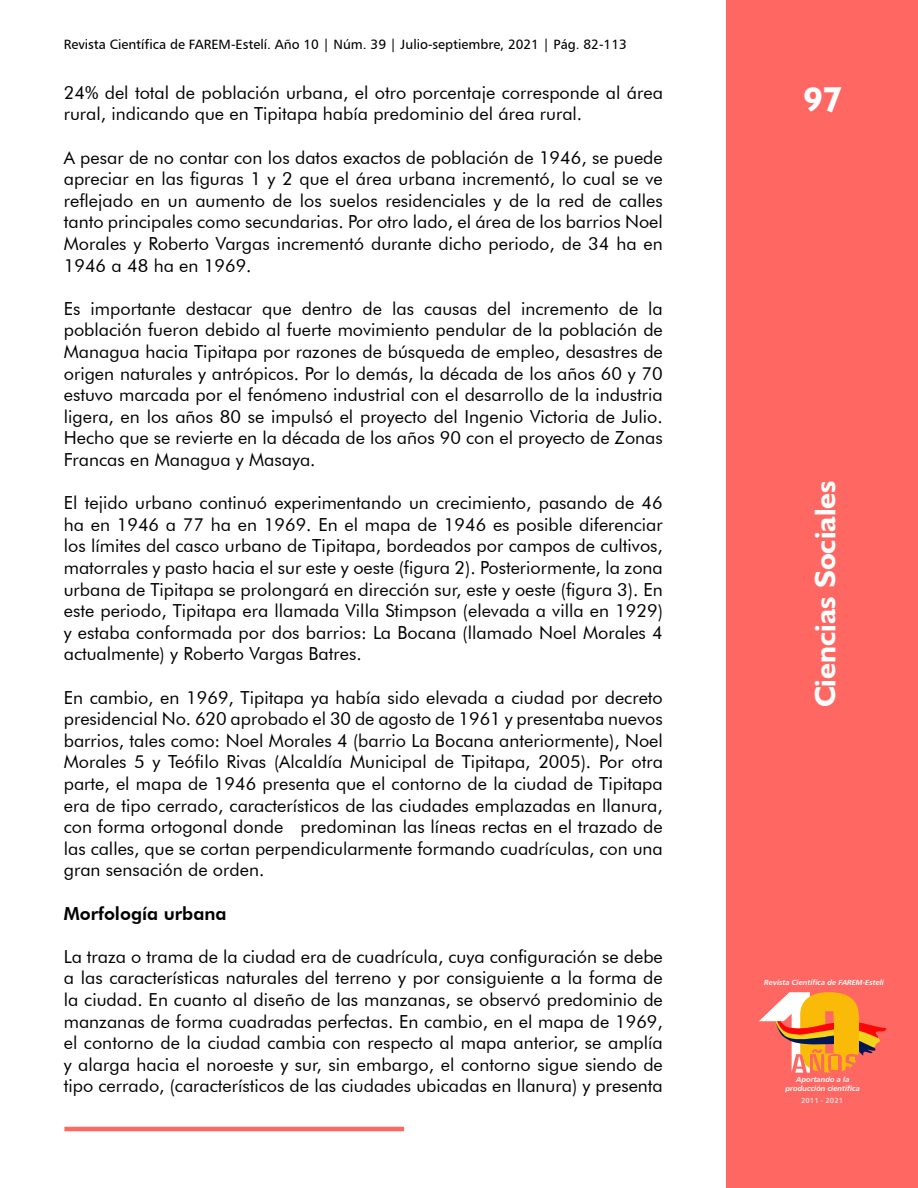
<style>
.page{position:relative;width:918px;height:1188px;background:#fff}
.page>*{position:absolute;margin:0;border:0;box-sizing:border-box;transform-origin:0 0}
.t1{font:700 36px "Humanist 521 BT";color:#fff}
.t2{font:700 30px "Humanist 521 BT";color:#fff}
.t3{font:18px/21.6px "Futura BT";color:#000;text-align:justify}
.t4{font:800 18px "Futura BT";color:#000}
.t5{font:13.5px "Humanist 777 BT Roman B";color:#000}
.t6{font:7.35px/8.9px "Humanist 777 BT Bold Italic B";color:#fff;text-align:center}
.t7{font:7.35px "Humanist 777 BT Bold B";color:#dedede}
</style>
<div class="page">
<div style="left:727px;top:0;width:191px;height:1188px;background:#ff6762"></div>
<hr style="left:64px;top:1127px;width:340px;height:4px;background:#ff6762">
<svg style="left:759px;top:992px;width:128px;height:81px"></svg>
<div style="left:834px;top:1015px;width:24px;height:36px;background:#faba08"></div>
<p class="t5" style="left:64px;top:36px;width:565px">Revista Científica de FAREM-Estelí. Año 10 | Núm. 39 | Julio-septiembre, 2021 | Pág. 82-113</p>
<p class="t3" style="left:64px;top:81px;width:601px">24% del total de población urbana, el otro porcentaje corresponde al área rural, indicando que en Tipitapa había predominio del área rural.</p>
<p class="t3" style="left:64px;top:146px;width:601px">A pesar de no contar con los datos exactos de población de 1946, se puede apreciar en las figuras 1 y 2 que el área urbana incrementó, lo cual se ve reflejado en un aumento de los suelos residenciales y de la red de calles tanto principales como secundarias. Por otro lado, el área de los barrios Noel Morales y Roberto Vargas incrementó durante dicho periodo, de 34 ha en 1946 a 48 ha en 1969.</p>
<p class="t3" style="left:64px;top:297px;width:601px">Es importante destacar que dentro de las causas del incremento de la población fueron debido al fuerte movimiento pendular de la población de Managua hacia Tipitapa por razones de búsqueda de empleo, desastres de origen naturales y antrópicos. Por lo demás, la década de los años 60 y 70 estuvo marcada por el fenómeno industrial con el desarrollo de la industria ligera, en los años 80 se impulsó el proyecto del Ingenio Victoria de Julio.<br>Hecho que se revierte en la década de los años 90 con el proyecto de Zonas Francas en Managua y Masaya.</p>
<p class="t3" style="left:64px;top:492px;width:601px">El tejido urbano continuó experimentando un crecimiento, pasando de 46 ha en 1946 a 77 ha en 1969. En el mapa de 1946 es posible diferenciar los límites del casco urbano de Tipitapa, bordeados por campos de cultivos, matorrales y pasto hacia el sur este y oeste (figura 2). Posteriormente, la zona urbana de Tipitapa se prolongará en dirección sur, este y oeste (figura 3). En este periodo, Tipitapa era llamada Villa Stimpson (elevada a villa en 1929) y estaba conformada por dos barrios: La Bocana (llamado Noel Morales 4 actualmente) y Roberto Vargas Batres.</p>
<p class="t3" style="left:64px;top:686px;width:601px">En cambio, en 1969, Tipitapa ya había sido elevada a ciudad por decreto presidencial No. 620 aprobado el 30 de agosto de 1961 y presentaba nuevos barrios, tales como: Noel Morales 4 (barrio La Bocana anteriormente), Noel Morales 5 y Teófilo Rivas (Alcaldía Municipal de Tipitapa, 2005). Por otra parte, el mapa de 1946 presenta que el contorno de la ciudad de Tipitapa era de tipo cerrado, característicos de las ciudades emplazadas en llanura, con forma ortogonal donde predominan las líneas rectas en el trazado de las calles, que se cortan perpendicularmente formando cuadrículas, con una gran sensación de orden.</p>
<p class="t4" style="left:64px;top:902px;width:164px">Morfología urbana</p>
<p class="t3" style="left:64px;top:945px;width:601px">La traza o trama de la ciudad era de cuadrícula, cuya configuración se debe a las características naturales del terreno y por consiguiente a la forma de la ciudad. En cuanto al diseño de las manzanas, se observó predominio de manzanas de forma cuadradas perfectas. En cambio, en el mapa de 1969, el contorno de la ciudad cambia con respecto al mapa anterior, se amplía y alarga hacia el noroeste y sur, sin embargo, el contorno sigue siendo de tipo cerrado, (característicos de las ciudades ubicadas en llanura) y presenta</p>
<h1 class="t1" style="left:803px;top:78px;width:41px">97</h1>
<h2 class="t2" style="left:807px;top:707px;width:228px;rotate:-90deg">Ciencias Sociales</h2>
<p class="t6" style="left:764px;top:978px;width:121px">Revista Científica de FAREM-Estelí</p>
<p class="t6" style="left:786px;top:1075px;width:76px">Aportando a la producción científica</p>
<p class="t7" style="left:801px;top:1096px;width:43px">2011 - 2021</p>
</div>
